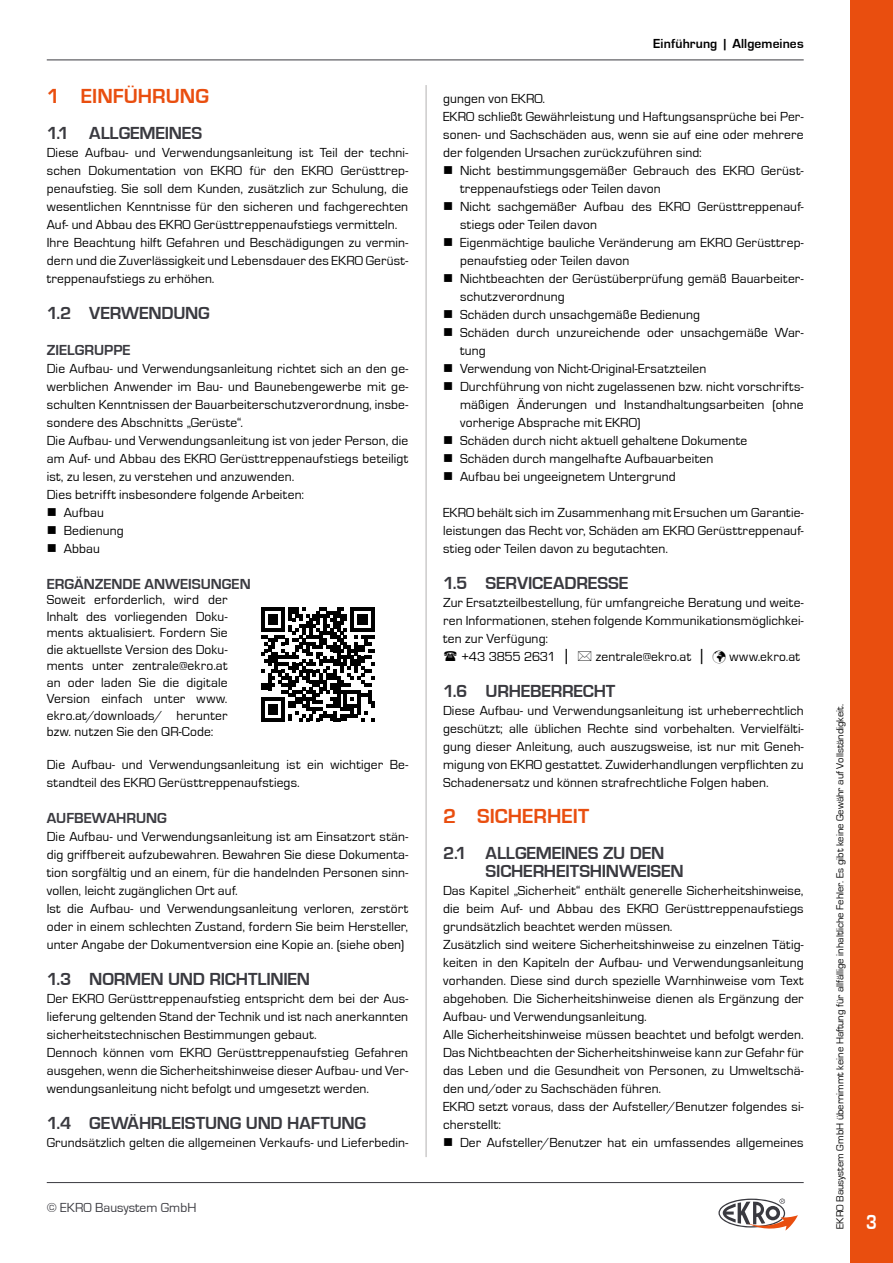
<style>
.page{position:relative;width:893px;height:1263px;background:#fff}
.page>*{position:absolute;margin:0;border:0;box-sizing:border-box;transform-origin:0 0}
.t1{font:700 21px "Eurostile";color:#e94e0f}
.t2{font:700 21px "Eurostile";color:#fff;scale:.82 1}
.t3{font:700 18px/18px "Eurostile";letter-spacing:-.015em;color:#3a3a40}
.t4{font:700 15px "Eurostile";color:#3a3a40}
.t5{font:13.5px/18px "Eurostile";letter-spacing:.01em;color:#000}
.t6{font:700 13.5px "Eurostile";letter-spacing:.01em;color:#000}
.t7{font:13.5px "Eurostile";color:#3a3a40}
.t8{font:13.5px "Eurostile";letter-spacing:-.025em;color:#000}
.t9{font:10.5px "Eurostile";color:#000}
.s1{font-size:18px}
</style>
<div class="page">
<svg style="left:261px;top:607px;width:114px;height:114px"></svg>
<hr style="left:426px;top:85px;width:1px;height:1072px;background:#b3b2b2">
<div style="left:850px;top:0;width:43px;height:1263px;background:#e94e0f"></div>
<hr style="left:47px;top:60px;width:757px;height:1px;background:#3a3a40">
<svg style="left:718px;top:1198px;width:80px;height:32px"></svg>
<hr style="left:47px;top:1182px;width:757px;height:1px;background:#3a3a40">
<h1 class="t1" style="left:47px;top:85px;width:164px">1 EINFÜHRUNG</h1>
<h2 class="t3" style="left:47px;top:124px;width:157px">1.1 ALLGEMEINES</h2>
<p class="t5" style="left:47px;top:144px;width:363px">Diese Aufbau- und Verwendungsanleitung ist Teil der techni&shy;schen Dokumentation von EKRO für den EKRO Gerüsttrep&shy;penaufstieg. Sie soll dem Kunden, zusätzlich zur Schulung, die wesentlichen Kenntnisse für den sicheren und fachgerechten Auf- und Abbau des EKRO Gerüsttreppenaufstiegs vermitteln.<br>Ihre Beachtung hilft Gefahren und Beschädigungen zu vermin&shy;dern und die Zuverlässigkeit und Lebensdauer des EKRO Gerüst&shy;treppenaufstiegs zu erhöhen.</p>
<h2 class="t3" style="left:47px;top:304px;width:164px">1.2 VERWENDUNG</h2>
<p class="t4" style="left:47px;top:342px;width:85px">ZIELGRUPPE</p>
<p class="t5" style="left:47px;top:360px;width:363px">Die Aufbau- und Verwendungsanleitung richtet sich an den ge&shy;werblichen Anwender im Bau- und Baunebengewerbe mit ge&shy;schulten Kenntnissen der Bauarbeiterschutzverordnung, insbe&shy;sondere des Abschnitts „Gerüste“.<br>Die Aufbau- und Verwendungsanleitung ist von jeder Person, die am Auf- und Abbau des EKRO Gerüsttreppenaufstiegs beteiligt ist, zu lesen, zu verstehen und anzuwenden.<br>Dies betrifft insbesondere folgende Arbeiten:</p>
<p class="t5" style="left:47px;top:504px;width:59px">■ Aufbau</p>
<p class="t5" style="left:47px;top:522px;width:78px">■ Bedienung</p>
<p class="t5" style="left:47px;top:540px;width:55px">■ Abbau</p>
<p class="t4" style="left:47px;top:576px;width:205px">ERGÄNZENDE ANWEISUNGEN</p>
<p class="t5" style="left:47px;top:592px;width:182px;line-height:16.5px;text-align:justify">Soweit erforderlich, wird der Inhalt des vorliegenden Doku&shy;ments aktualisiert. Fordern Sie die aktuellste Version des Doku&shy;ments unter zentrale@ekro.at an oder laden Sie die digitale Version einfach unter www. ekro.at/downloads/ herunter bzw. nutzen Sie den QR-Code:</p>
<p class="t5" style="left:47px;top:756px;width:363px">Die Aufbau- und Verwendungsanleitung ist ein wichtiger Be&shy;standteil des EKRO Gerüsttreppenaufstiegs.</p>
<p class="t4" style="left:47px;top:810px;width:122px">AUFBEWAHRUNG</p>
<p class="t5" style="left:47px;top:828px;width:363px">Die Aufbau- und Verwendungsanleitung ist am Einsatzort stän&shy;dig griffbereit aufzubewahren. Bewahren Sie diese Dokumenta&shy;tion sorgfältig und an einem, für die handelnden Personen sinn&shy;vollen, leicht zugänglichen Ort auf.<br>Ist die Aufbau- und Verwendungsanleitung verloren, zerstört oder in einem schlechten Zustand, fordern Sie beim Hersteller, unter Angabe der Dokumentversion eine Kopie an. (siehe oben)</p>
<h2 class="t3" style="left:47px;top:970px;width:265px">1.3 NORMEN UND RICHTLINIEN</h2>
<p class="t5" style="left:47px;top:990px;width:363px">Der EKRO Gerüsttreppenaufstieg entspricht dem bei der Aus&shy;lieferung geltenden Stand der Technik und ist nach anerkannten sicherheitstechnischen Bestimmungen gebaut.<br>Dennoch können vom EKRO Gerüsttreppenaufstieg Gefahren ausgehen, wenn die Sicherheitshinweise dieser Aufbau- und Ver&shy;wendungsanleitung nicht befolgt und umgesetzt werden.</p>
<h2 class="t3" style="left:47px;top:1114px;width:321px">1.4 GEWÄHRLEISTUNG UND HAFTUNG</h2>
<p class="t5" style="left:47px;top:1134px;width:363px">Grundsätzlich gelten die allgemeinen Verkaufs- und Lieferbedin-</p>
<p class="t7" style="left:47px;top:1201px;width:151px">© EKRO Bausystem GmbH</p>
<p class="t6" style="left:653px;top:36px;width:152px">Einführung | Allgemeines</p>
<p class="t5" style="left:443px;top:90px;width:362px">gungen von EKRO.<br>EKRO schließt Gewährleistung und Haftungsansprüche bei Per&shy;sonen- und Sachschäden aus, wenn sie auf eine oder mehrere der folgenden Ursachen zurückzuführen sind:</p>
<p class="t5" style="left:460px;top:162px;width:345px;text-indent:-17px">■ Nicht bestimmungsgemäßer Gebrauch des EKRO Gerüst&shy;treppenaufstiegs oder Teilen davon</p>
<p class="t5" style="left:460px;top:198px;width:345px;text-indent:-17px">■ Nicht sachgemäßer Aufbau des EKRO Gerüsttreppenauf&shy;stiegs oder Teilen davon</p>
<p class="t5" style="left:460px;top:234px;width:345px;text-indent:-17px">■ Eigenmächtige bauliche Veränderung am EKRO Gerüsttrep&shy;penaufstieg oder Teilen davon</p>
<p class="t5" style="left:460px;top:270px;width:345px;text-indent:-17px">■ Nichtbeachten der Gerüstüberprüfung gemäß Bauarbeiter&shy;schutzverordnung</p>
<p class="t5" style="left:443px;top:306px;width:259px">■ Schäden durch unsachgemäße Bedienung</p>
<p class="t5" style="left:460px;top:324px;width:345px;text-indent:-17px">■ Schäden durch unzureichende oder unsachgemäße War&shy;tung</p>
<p class="t5" style="left:443px;top:360px;width:265px">■ Verwendung von Nicht-Original-Ersatzteilen</p>
<p class="t5" style="left:460px;top:378px;width:345px;text-align:justify;text-indent:-17px">■ Durchführung von nicht zugelassenen bzw. nicht vorschrifts&shy;mäßigen Änderungen und Instandhaltungsarbeiten (ohne vorherige Absprache mit EKRO)</p>
<p class="t5" style="left:443px;top:432px;width:306px">■ Schäden durch nicht aktuell gehaltene Dokumente</p>
<p class="t5" style="left:443px;top:450px;width:272px">■ Schäden durch mangelhafte Aufbauarbeiten</p>
<p class="t5" style="left:443px;top:468px;width:234px">■ Aufbau bei ungeeignetem Untergrund</p>
<p class="t5" style="left:443px;top:504px;width:362px;text-align:justify">EKRO behält sich im Zusammenhang mit Ersuchen um Garantie&shy;leistungen das Recht vor, Schäden am EKRO Gerüsttreppenauf&shy;stieg oder Teilen davon zu begutachten.</p>
<h2 class="t3" style="left:443px;top:574px;width:187px">1.5 SERVICEADRESSE</h2>
<p class="t5" style="left:443px;top:594px;width:362px">Zur Ersatzteilbestellung, für umfangreiche Beratung und weite-</p>
<p class="t5" style="left:443px;top:612px;width:362px">ren Informationen, stehen folgende Kommunikationsmöglichkei-</p>
<p class="t5" style="left:443px;top:630px;width:106px">ten zur Verfügung:</p>
<p class="t8" style="left:461px;top:649px;width:108px">+43 3855 2631 <span class="s1">|</span></p>
<p class="t5" style="left:596px;top:648px;width:206px">zentrale@ekro.at <span class="s1">|</span> ✓ www.ekro.at</p>
<h2 class="t3" style="left:443px;top:682px;width:174px">1.6 URHEBERRECHT</h2>
<p class="t5" style="left:443px;top:702px;width:362px;text-align:justify">Diese Aufbau- und Verwendungsanleitung ist urheberrechtlich geschützt; alle üblichen Rechte sind vorbehalten. Vervielfälti&shy;gung dieser Anleitung, auch auszugsweise, ist nur mit Geneh&shy;migung von EKRO gestattet. Zuwiderhandlungen verpflichten zu Schadenersatz und können strafrechtliche Folgen haben.</p>
<h1 class="t1" style="left:443px;top:805px;width:148px">2 SICHERHEIT</h1>
<h2 class="t3" style="left:486px;top:844px;width:200px;text-indent:-43px">2.1 ALLGEMEINES ZU DEN<br>SICHERHEITSHINWEISEN</h2>
<p class="t5" style="left:443px;top:882px;width:362px">Das Kapitel „Sicherheit“ enthält generelle Sicherheitshinweise, die beim Auf- und Abbau des EKRO Gerüsttreppenaufstiegs grundsätzlich beachtet werden müssen.<br>Zusätzlich sind weitere Sicherheitshinweise zu einzelnen Tätig&shy;keiten in den Kapiteln der Aufbau- und Verwendungsanleitung vorhanden. Diese sind durch spezielle Warnhinweise vom Text abgehoben. Die Sicherheitshinweise dienen als Ergänzung der Aufbau- und Verwendungsanleitung.<br>Alle Sicherheitshinweise müssen beachtet und befolgt werden.<br>Das Nichtbeachten der Sicherheitshinweise kann zur Gefahr für das Leben und die Gesundheit von Personen, zu Umweltschä&shy;den und/oder zu Sachschäden führen.<br>EKRO setzt voraus, dass der Aufsteller/Benutzer folgendes si&shy;cherstellt:</p>
<p class="t5" style="left:443px;top:1134px;width:362px">■ Der Aufsteller/Benutzer hat ein umfassendes allgemeines</p>
<p class="t9" style="left:834px;top:1229px;width:526px;rotate:-90deg">EKRO Bausystem GmbH übernimmt keine Haftung für allfällige inhaltliche Fehler. Es gibt keine Gewähr auf Vollständigkeit.</p>
<h1 class="t2" style="left:866px;top:1210px;width:15px">3</h1>
</div>
